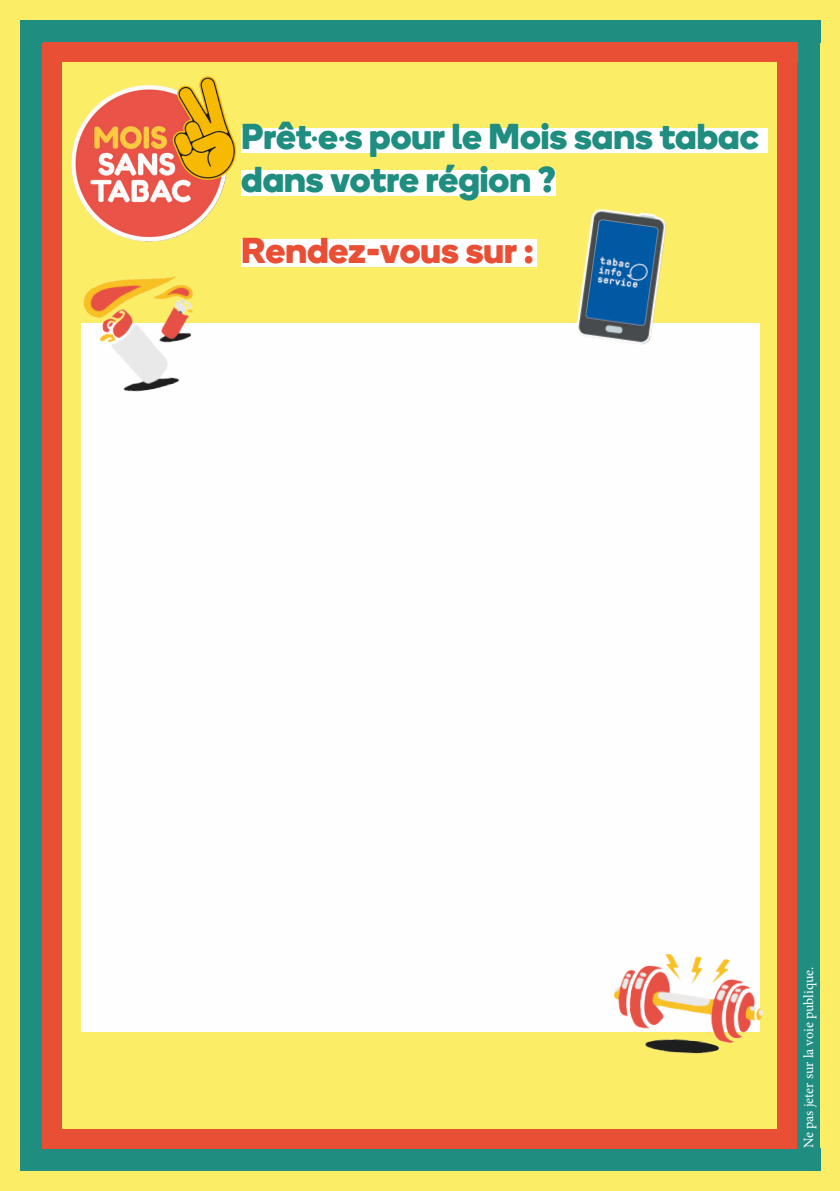
<style>
.page{position:relative;width:840px;height:1191px;background:#fff}
.page>*{position:absolute;margin:0;border:0;box-sizing:border-box;transform-origin:0 0}
.t1{font:700 36px/43.2px "Boing";color:#1f8e80}
.t2{font:700 36px "Boing";color:#e94f35}
.t3{font:700 24px "Boing";color:#1f8e80}
.t4{font:14px "Minion Pro";color:#fff}
</style>
<div class="page">
<div style="left:0;top:0;width:839px;height:1191px;background:#fced67"></div>
<div style="left:81px;top:323px;width:678px;height:708px;background:#fefeff"></div>
<div style="left:797px;top:23px;width:22px;height:1148px;background:#1f8e80"></div>
<div style="left:776px;top:23px;width:20px;height:1148px;background:#e94f35"></div>
<img style="left:71px;top:76px;width:166px;height:166px">
<img style="left:587px;top:935px;width:190px;height:139px">
<div style="left:241px;top:239px;width:295px;height:27px;background:#fff"></div>
<img style="left:576px;top:209px;width:91px;height:136px">
<img style="left:83px;top:275px;width:111px;height:117px">
<div style="left:20px;top:22px;width:23px;height:1149px;background:#1f8e80"></div>
<div style="left:43px;top:22px;width:19px;height:1123px;background:#e94f35"></div>
<div style="left:20px;top:1148px;width:799px;height:23px;background:#1f8e80"></div>
<div style="left:43px;top:1128px;width:753px;height:20px;background:#e94f35"></div>
<div style="left:20px;top:20px;width:799px;height:23px;background:#1f8e80"></div>
<div style="left:43px;top:43px;width:754px;height:19px;background:#e94f35"></div>
<div style="left:241px;top:128px;width:526px;height:24px;background:#fff"></div>
<div style="left:241px;top:170px;width:315px;height:26px;background:#fff"></div>
<p class="t1" style="left:241px;top:113px;width:518px">Prêt· e s pour le Mois sans tabac dans votre région ?</p>
<p class="t3" style="left:311px;top:116px;width:35px">. .</p>
<p class="t2" style="left:241px;top:225px;width:294px">Rendez-vous sur :</p>
<p class="t4" style="left:799px;top:1148px;width:183px;rotate:-90deg">Ne pas jeter sur la voie publique.</p>
</div>
